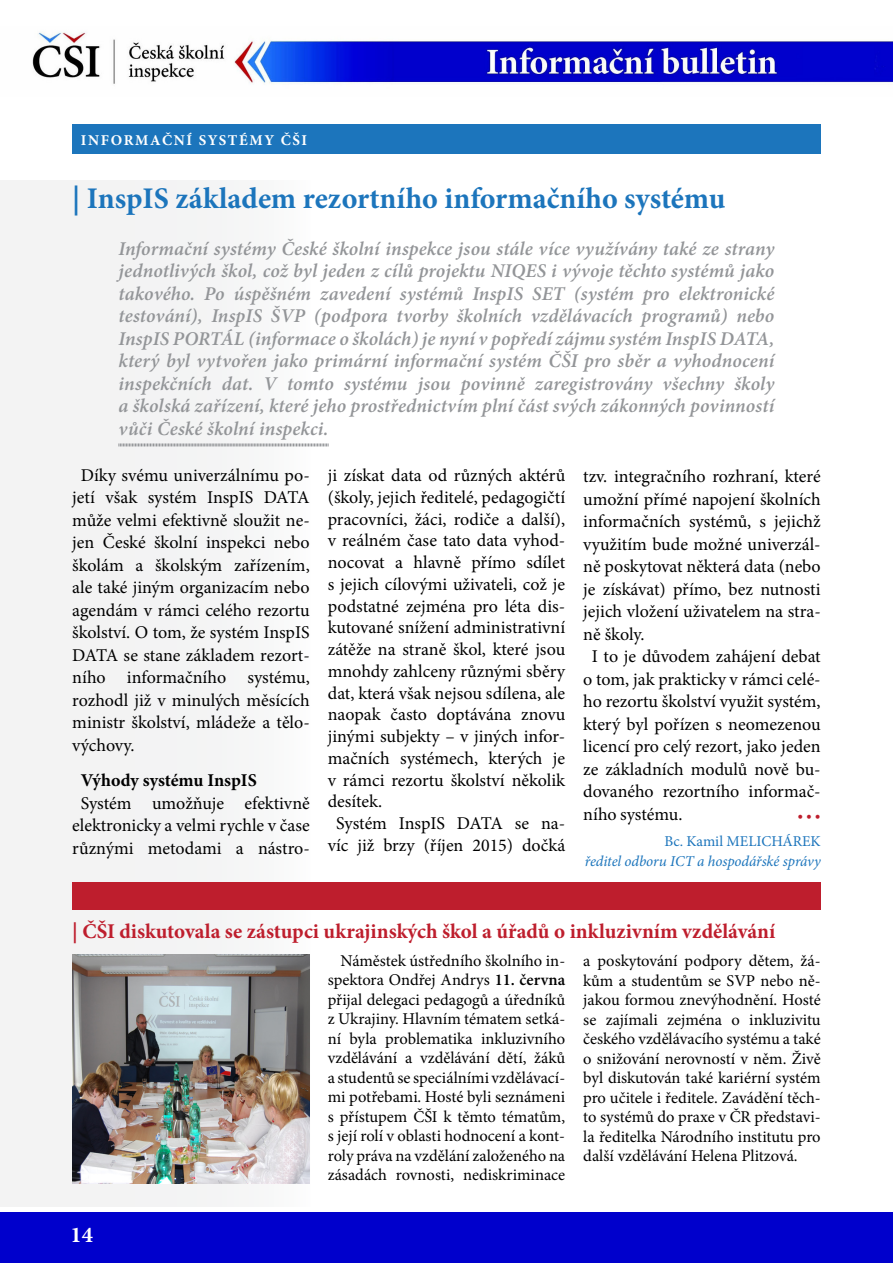
<style>
.page{position:relative;width:893px;height:1263px;background:#fff}
.page>*{position:absolute;margin:0;border:0;box-sizing:border-box;transform-origin:0 0}
.t1{font:700 30px "Minion Pro";color:#1c75bc}
.t2{font:700 22.5px "Minion Pro";color:#fff}
.t3{font:700 21px "Minion Pro";color:#be1e2d}
.t4{font:italic 600 19.5px/22.5px "Minion Pro";letter-spacing:.005em;color:#939598;text-align:justify}
.t5{font:18px/22.5px "Minion Pro";color:#000;text-align:justify}
.t6{font:700 18px "Minion Pro";color:#000}
.t7{font:16.5px/19.5px "Minion Pro";color:#000;text-align:justify}
.t8{font:italic 15px "Minion Pro";letter-spacing:-.01em;color:#1c75bc}
.t9{font:700 15px "Minion Pro";letter-spacing:.11em;color:#fff}
.t10{font:15px "Minion Pro";color:#1c75bc}
.t11{font:15px "Minion Pro";color:#be1e2d}
.s1{font-weight:600}
</style>
<div class="page">
<div style="left:0;top:1212px;width:893px;height:51px;background:#00c"></div>
<img style="left:32px;top:32px;width:861px;height:52px">
<div style="left:0;top:180px;width:310px;height:1026px;background:#f3f3f4"></div>
<div style="left:72px;top:124px;width:749px;height:30px;background:#1c75bc"></div>
<svg style="left:119px;top:443px;width:210px;height:3px"></svg>
<div style="left:72px;top:882px;width:749px;height:28px;background:#be1e2d"></div>
<img style="left:72px;top:954px;width:238px;height:229px">
<p class="t9" style="left:81px;top:129px;width:228px">INFORMAČNÍ SYSTÉMY ČŠI</p>
<h1 class="t1" style="left:72px;top:177px;width:655px">| InspIS základem rezortního informačního systému</h1>
<p class="t4" style="left:119px;top:237px;width:657px">Informační systémy České školní inspekce jsou stále více využívány také ze strany jednotlivých škol, což byl jeden z cílů projektu NIQES i vývoje těchto systémů jako takového. Po úspěšném zavedení systémů InspIS SET (systém pro elektronické testování), InspIS ŠVP (podpora tvorby školních vzdělávacích programů) nebo InspIS PORTÁL (informace o školách) je nyní v popředí zájmu systém InspIS DATA, který byl vytvořen jako primární informační systém ČŠI pro sběr a vyhodnocení inspekčních dat. V tomto systému jsou povinně zaregistrovány všechny školy a školská zařízení, které jeho prostřednictvím plní část svých zákonných povinností vůči České školní inspekci.</p>
<p class="t5" style="left:72px;top:464px;width:239px;text-indent:8px">Díky svému univerzálnímu po&shy;jetí však systém InspIS DATA může velmi efektivně sloužit ne&shy;jen České školní inspekci nebo školám a školským zařízením, ale také jiným organizacím nebo agendám v rámci celého rezortu školství. O tom, že systém InspIS DATA se stane základem rezort&shy;ního informačního systému, rozhodl již v minulých měsících ministr školství, mládeže a tělo&shy;výchovy.</p>
<p class="t6" style="left:81px;top:768px;width:177px">Výhody systému InspIS</p>
<p class="t5" style="left:72px;top:792px;width:239px;text-align:center">Systém umožňuje efektivně elektronicky a velmi rychle v čase různými metodami a nástro-</p>
<p class="t5" style="left:328px;top:464px;width:239px">ji získat data od různých aktérů</p>
<p class="t5" style="left:328px;top:486px;width:239px">(školy, jejich ředitelé, pedagogičtí</p>
<p class="t5" style="left:328px;top:508px;width:239px">pracovníci, žáci, rodiče a další),</p>
<p class="t5" style="left:328px;top:529px;width:239px">v reálném čase tato data vyhod-</p>
<p class="t5" style="left:328px;top:551px;width:239px">nocovat a hlavně přímo sdílet</p>
<p class="t5" style="left:328px;top:573px;width:239px">s jejich cílovými uživateli, což je</p>
<p class="t5" style="left:328px;top:595px;width:239px">podstatné zejména pro léta dis-</p>
<p class="t5" style="left:328px;top:616px;width:239px">kutované snížení administrativní</p>
<p class="t5" style="left:328px;top:638px;width:239px">zátěže na straně škol, které jsou</p>
<p class="t5" style="left:328px;top:660px;width:239px">mnohdy zahlceny různými sběry</p>
<p class="t5" style="left:328px;top:682px;width:239px">dat, která však nejsou sdílena, ale</p>
<p class="t5" style="left:328px;top:703px;width:239px">naopak často doptávána znovu</p>
<p class="t5" style="left:328px;top:725px;width:239px">jinými subjekty – v jiných infor-</p>
<p class="t5" style="left:328px;top:747px;width:239px">mačních systémech, kterých je</p>
<p class="t5" style="left:328px;top:769px;width:239px">v rámci rezortu školství několik</p>
<p class="t5" style="left:328px;top:790px;width:56px">desítek.</p>
<p class="t5" style="left:336px;top:812px;width:230px">Systém InspIS DATA se na-</p>
<p class="t5" style="left:328px;top:834px;width:239px">víc již brzy (říjen 2015) dočká</p>
<p class="t5" style="left:583px;top:465px;width:239px">tzv. integračního rozhraní, které</p>
<p class="t5" style="left:583px;top:488px;width:239px">umožní přímé napojení školních</p>
<p class="t5" style="left:583px;top:510px;width:239px">informačních systémů, s jejichž</p>
<p class="t5" style="left:583px;top:533px;width:239px">využitím bude možné univerzál-</p>
<p class="t5" style="left:583px;top:555px;width:239px">ně poskytovat některá data (nebo</p>
<p class="t5" style="left:583px;top:578px;width:239px">je získávat) přímo, bez nutnosti</p>
<p class="t5" style="left:583px;top:600px;width:239px">jejich vložení uživatelem na stra-</p>
<p class="t5" style="left:583px;top:623px;width:63px">ně školy.</p>
<p class="t5" style="left:592px;top:645px;width:230px">I to je důvodem zahájení debat</p>
<p class="t5" style="left:583px;top:668px;width:239px">o tom, jak prakticky v rámci celé-</p>
<p class="t5" style="left:583px;top:690px;width:239px">ho rezortu školství využit systém,</p>
<p class="t5" style="left:583px;top:713px;width:239px">který byl pořízen s neomezenou</p>
<p class="t5" style="left:583px;top:735px;width:239px">licencí pro celý rezort, jako jeden</p>
<p class="t5" style="left:583px;top:758px;width:239px">ze základních modulů nově bu-</p>
<p class="t5" style="left:583px;top:780px;width:239px">dovaného rezortního informač-</p>
<p class="t5" style="left:583px;top:803px;width:101px">ního systému.</p>
<p class="t11" style="left:797px;top:805px;width:25px">• • •</p>
<p class="t10" style="left:664px;top:831px;width:158px">Bc. Kamil MELICHÁREK</p>
<p class="t8" style="left:585px;top:851px;width:237px">ředitel odboru ICT a hospodářské správy</p>
<p class="t3" style="left:72px;top:916px;width:704px">| ČŠI diskutovala se zástupci ukrajinských škol a úřadů o inkluzivním vzdělávání</p>
<p class="t7" style="left:328px;top:951px;width:239px;text-indent:13px">Náměstek ústředního školního in&shy;spektora Ondřej Andrys <span class="s1">11. června </span>přijal delegaci pedagogů a úředníků z Ukrajiny. Hlavním tématem setká&shy;ní byla problematika inkluzivního vzdělávání a vzdělávání dětí, žáků a studentů se speciálními vzdělávací&shy;mi potřebami. Hosté byli seznámeni s přístupem ČŠI k těmto tématům, s její rolí v oblasti hodnocení a kont&shy;roly práva na vzdělání založeného na zásadách rovnosti, nediskriminace</p>
<p class="t7" style="left:583px;top:951px;width:239px">a poskytování podpory dětem, žá&shy;kům a studentům se SVP nebo ně&shy;jakou formou znevýhodnění. Hosté se zajímali zejména o inkluzivitu českého vzdělávacího systému a také o snižování nerovností v něm. Živě byl diskutován také kariérní systém pro učitele i ředitele. Zavádění těch&shy;to systémů do praxe v ČR představi&shy;la ředitelka Národního institutu pro další vzdělávání Helena Plitzová.</p>
<p class="t2" style="left:71px;top:1219px;width:24px">14</p>
</div>
